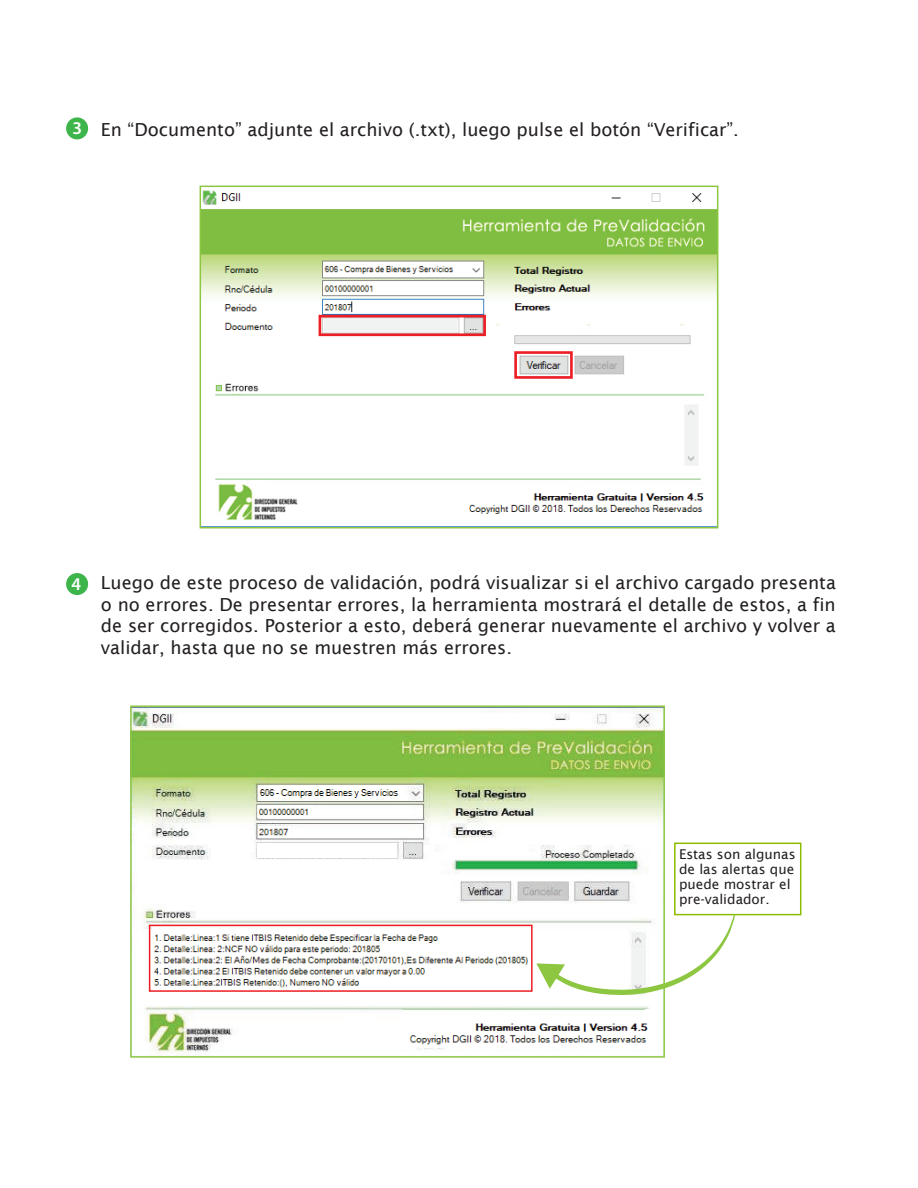
<style>
.page{position:relative;width:918px;height:1188px;background:#fff}
.page>*{position:absolute;margin:0;border:0;box-sizing:border-box;transform-origin:0 0}
.t1{font:18px/21.6px "Lucida Sans";color:#231f20;text-align:justify}
.t2{font:600 18px "Myriad Pro";color:#fff}
.t3{font:13.5px/15px "Lucida Sans";color:#231f20}
</style>
<div class="page">
<img style="left:203px;top:190px;width:512px;height:330px">
<div style="left:200px;top:186px;width:518px;height:342px;border:2px solid #8dc641"></div>
<div style="left:66px;top:117px;width:22px;height:22px;background:#3db54b;border-radius:50%"></div>
<div style="left:66px;top:573px;width:22px;height:22px;background:#3db54b;border-radius:50%"></div>
<img style="left:133px;top:708px;width:529px;height:347px">
<div style="left:130px;top:705px;width:535px;height:353px;border:2px solid #8dc641"></div>
<div style="left:674px;top:843px;width:127px;height:72px;border:2px solid #8dbb00"></div>
<img style="left:139px;top:930px;width:8px;height:46px">
<img style="left:147px;top:929px;width:388px;height:63px">
<img style="left:259px;top:786px;width:140px;height:14px">
<div style="left:258px;top:843px;width:139px;height:15px;background:#fff"></div>
<div style="left:149px;top:925px;width:384px;height:67px;border:2px solid #ee1d23"></div>
<img style="left:259px;top:826px;width:31px;height:12px">
<img style="left:258px;top:806px;width:54px;height:12px">
<svg style="left:535px;top:915px;width:200px;height:80px"></svg>
<img style="left:402px;top:1009px;width:254px;height:38px">
<p class="t2" style="left:73px;top:117px;width:11px">3</p>
<p class="t1" style="left:101px;top:118px;width:639px">En “Documento” adjunte el archivo (.txt), luego pulse el botón “Verificar”.</p>
<p class="t2" style="left:72px;top:572px;width:11px">4</p>
<p class="t1" style="left:101px;top:572px;width:736px">Luego de este proceso de validación, podrá visualizar si el archivo cargado presenta o no errores. De presentar errores, la herramienta mostrará el detalle de estos, a fin de ser corregidos. Posterior a esto, deberá generar nuevamente el archivo y volver a validar, hasta que no se muestren más errores.</p>
<p class="t3" style="left:679px;top:846px;width:118px">Estas son algunas de las alertas que puede mostrar el pre-validador.</p>
</div>
